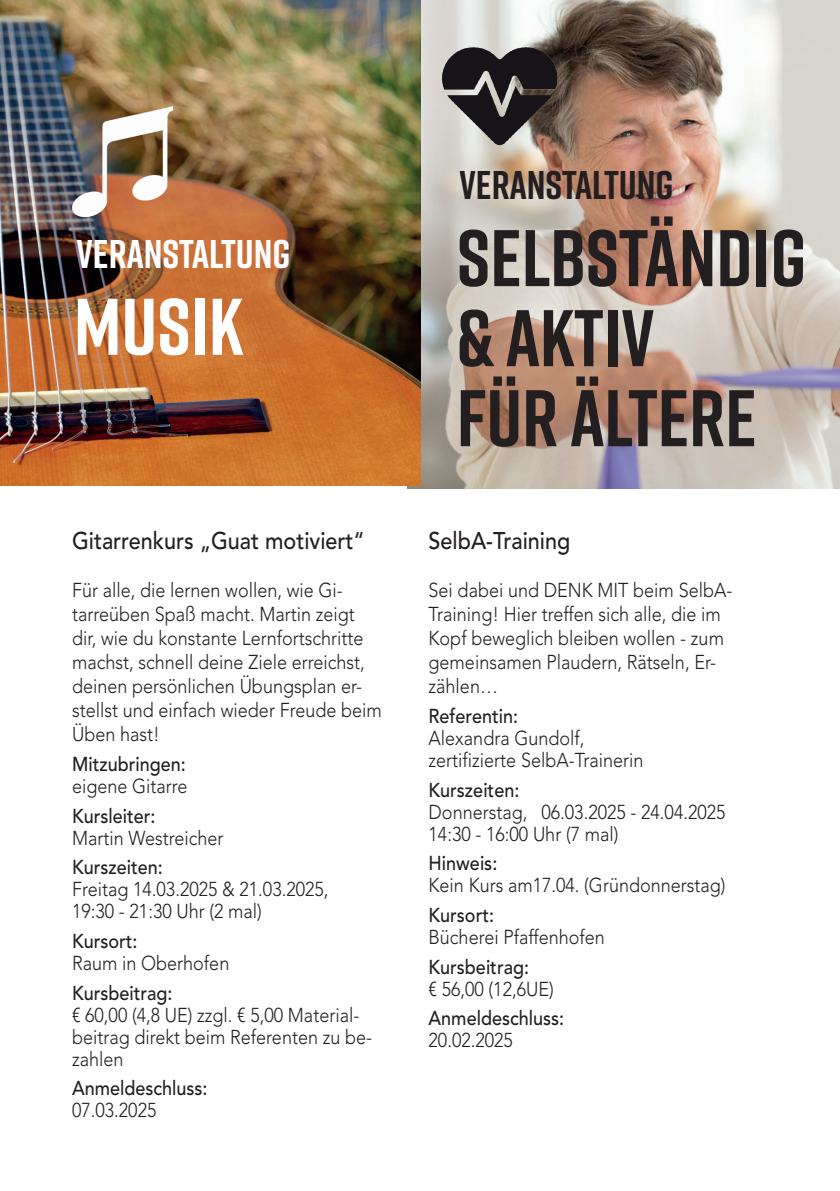
<style>
.page{position:relative;width:840px;height:1191px;background:#fff}
.page>*{position:absolute;margin:0;border:0;box-sizing:border-box;transform-origin:0 0}
.t1{font:700 80px/80px "Rift";color:#231f20}
.t2{font:700 80px "Rift";color:#fff}
.t3{font:700 40px "Rift";color:#231f20}
.t4{font:700 40px "Rift";color:#fff}
.t5{font:500 24px "Avenir LT Std";color:#231f20;scale:.9 1}
.t6{font:300 20px/24px "Avenir LT Std";color:#231f20;scale:.9 1}
.t7{font:500 20px "Avenir LT Std";color:#231f20;scale:.9 1}
</style>
<div class="page">
<img style="left:407px;top:0;width:432px;height:488px">
<img style="left:442px;top:39px;width:114px;height:114px">
<img style="left:0;top:0;width:420px;height:486px">
<img style="left:72px;top:107px;width:100px;height:110px">
<h2 class="t4" style="left:77px;top:225px;width:215px">VERANSTALTUNG</h2>
<h1 class="t2" style="left:74px;top:269px;width:171px">MUSIK</h1>
<p class="t5" style="left:72px;top:526px;width:326px">Gitarrenkurs „Guat motiviert“</p>
<p class="t6" style="left:72px;top:578px;width:345px">Für alle, die lernen wollen, wie Gi&shy;tarreüben Spaß macht. Martin zeigt dir, wie du konstante Lernfortschritte machst, schnell deine Ziele erreichst, deinen persönlichen Übungsplan er&shy;stellst und einfach wieder Freude beim Üben hast!</p>
<p class="t7" style="left:72px;top:752px;width:128px">Mitzubringen:</p>
<p class="t6" style="left:72px;top:774px;width:130px">eigene Gitarre</p>
<p class="t7" style="left:72px;top:804px;width:94px">Kursleiter:</p>
<p class="t6" style="left:72px;top:825px;width:170px">Martin Westreicher</p>
<p class="t7" style="left:72px;top:855px;width:102px">Kurszeiten:</p>
<p class="t6" style="left:72px;top:878px;width:286px;line-height:22px">Freitag 14.03.2025 &amp; 21.03.2025,<br>19:30 - 21:30 Uhr (2 mal)</p>
<p class="t7" style="left:72px;top:929px;width:74px">Kursort:</p>
<p class="t6" style="left:72px;top:951px;width:176px">Raum in Oberhofen</p>
<p class="t7" style="left:72px;top:981px;width:113px">Kursbeitrag:</p>
<p class="t6" style="left:72px;top:1003px;width:335px;line-height:22px">€ 60,00 (4,8 UE) zzgl. € 5,00 Material&shy;beitrag direkt beim Referenten zu be&shy;zahlen</p>
<p class="t7" style="left:72px;top:1076px;width:152px">Anmeldeschluss:</p>
<p class="t6" style="left:72px;top:1098px;width:95px">07.03.2025</p>
<h2 class="t3" style="left:459px;top:157px;width:215px">VERANSTALTUNG</h2>
<h1 class="t1" style="left:456px;top:217px;width:351px">SELBSTÄNDIG &amp; AKTIV<br>FÜR ÄLTERE</h1>
<p class="t5" style="left:428px;top:526px;width:159px">SelbA-Training</p>
<p class="t6" style="left:428px;top:578px;width:339px">Sei dabei und DENK MIT beim SelbA-<br>Training! Hier treffen sich alle, die im<br>Kopf beweglich bleiben wollen - zum gemeinsamen Plaudern, Rätseln, Er&shy;zählen…</p>
<p class="t7" style="left:428px;top:704px;width:101px">Referentin:</p>
<p class="t6" style="left:428px;top:727px;width:240px;line-height:22px">Alexandra Gundolf, zertifizierte SelbA-Trainerin</p>
<p class="t7" style="left:428px;top:778px;width:102px">Kurszeiten:</p>
<p class="t6" style="left:428px;top:800px;width:331px;line-height:22px">Donnerstag, 06.03.2025 - 24.04.2025<br>14:30 - 16:00 Uhr (7 mal)</p>
<p class="t7" style="left:428px;top:851px;width:78px">Hinweis:</p>
<p class="t6" style="left:428px;top:873px;width:331px">Kein Kurs am17.04. (Gründonnerstag)</p>
<p class="t7" style="left:428px;top:903px;width:74px">Kursort:</p>
<p class="t6" style="left:428px;top:925px;width:197px">Bücherei Pfaffenhofen</p>
<p class="t7" style="left:428px;top:955px;width:113px">Kursbeitrag:</p>
<p class="t6" style="left:428px;top:976px;width:140px">€ 56,00 (12,6UE)</p>
<p class="t7" style="left:428px;top:1006px;width:152px">Anmeldeschluss:</p>
<p class="t6" style="left:428px;top:1028px;width:95px">20.02.2025</p>
</div>
